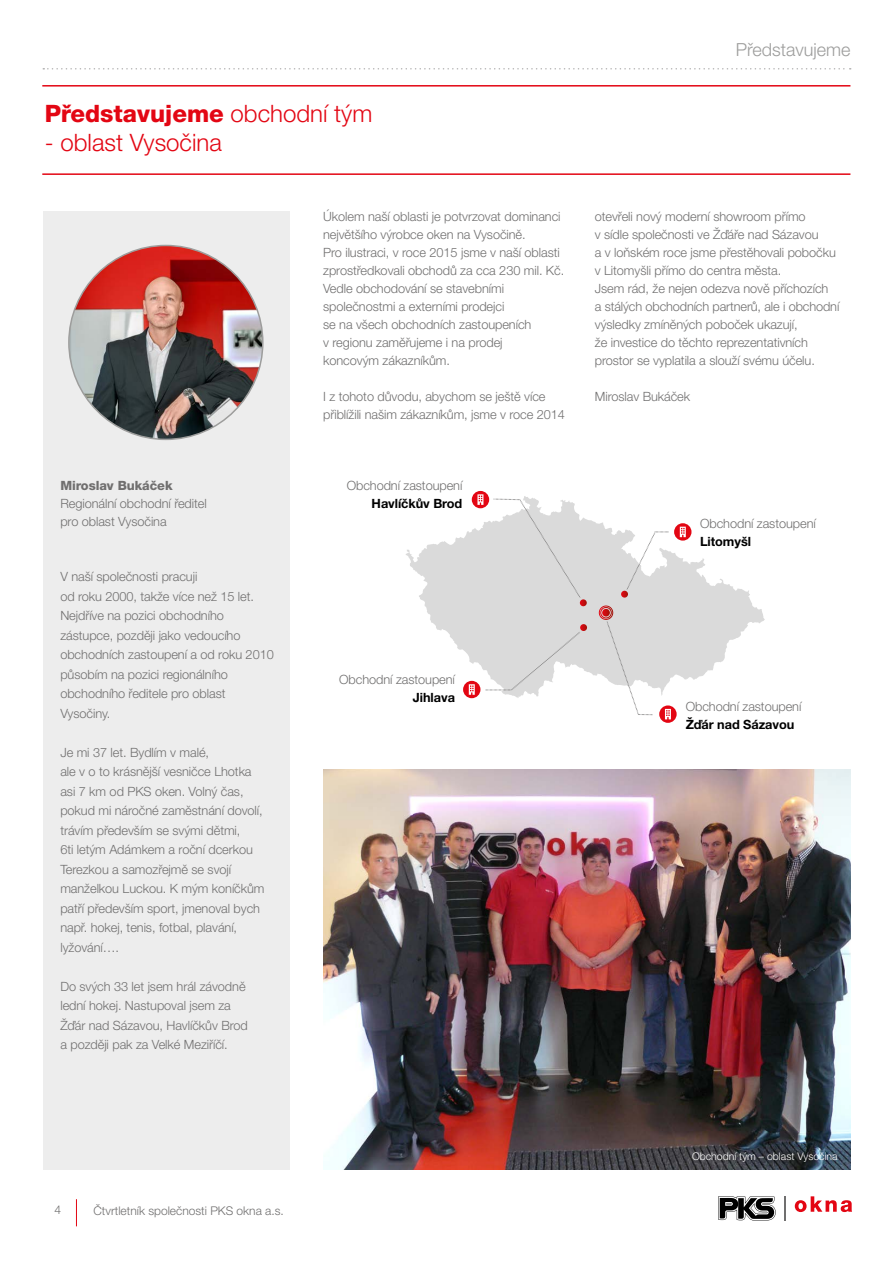
<style>
.page{position:relative;width:893px;height:1263px;background:#fff}
.page>*{position:absolute;margin:0;border:0;box-sizing:border-box;transform-origin:0 0}
.t1{font:800 24px "Helvetica Neue CE";color:#e30613}
.t2{font:300 24px "Helvetica Neue CE";color:#e30613}
.t3{font:300 18px "Helvetica Neue CE";color:#9d9d9c}
.t4{font:300 12.75px/19.5px "Helvetica Neue CE";letter-spacing:-.005em;color:#706f6f}
.t5{font:700 12.75px "Helvetica Neue CE";letter-spacing:-.005em;color:#000}
.t6{font:800 12.75px "Helvetica Neue CE";letter-spacing:-.005em;color:#706f6f}
.t7{font:300 12px "Helvetica Neue CE";color:#706f6f}
.t8{font:300 10.5px "Helvetica Neue CE";color:#fff}
.s1{font-weight:300}
</style>
<div class="page">
<svg style="left:406px;top:496px;width:359px;height:202px"></svg>
<div style="left:599px;top:606px;width:14px;height:14px;border:1px solid #fff;border-radius:50%"></div>
<div style="left:600px;top:607px;width:12px;height:11px;border:1px solid #fff;border-radius:50%"></div>
<svg style="left:602px;top:609px;width:8px;height:7px"></svg>
<div style="left:472px;top:491px;width:17px;height:17px;background:#e30613;border-radius:50%"></div>
<svg style="left:477px;top:494px;width:6px;height:11px"></svg>
<svg style="left:674px;top:523px;width:17px;height:18px"></svg>
<svg style="left:680px;top:527px;width:6px;height:10px"></svg>
<div style="left:463px;top:681px;width:17px;height:17px;background:#e30613;border-radius:50%"></div>
<svg style="left:469px;top:684px;width:6px;height:11px"></svg>
<svg style="left:659px;top:705px;width:18px;height:18px"></svg>
<svg style="left:665px;top:709px;width:6px;height:10px"></svg>
<svg style="left:494px;top:498px;width:93px;height:108px;background:#dddcdc"></svg>
<svg style="left:485px;top:624px;width:102px;height:67px"></svg>
<svg style="left:607px;top:622px;width:46px;height:93px"></svg>
<svg style="left:621px;top:531px;width:49px;height:67px"></svg>
<div style="left:43px;top:211px;width:247px;height:958px;background:#ededed"></div>
<img style="left:323px;top:770px;width:527px;height:399px">
<svg style="left:785px;top:1196px;width:1px;height:24px"></svg>
<svg style="left:795px;top:1196px;width:57px;height:16px"></svg>
<svg style="left:718px;top:1196px;width:58px;height:24px"></svg>
<svg style="left:76px;top:1199px;width:1px;height:27px"></svg>
<hr style="left:42px;top:85px;width:808px;height:2px;background:#e30613">
<hr style="left:42px;top:173px;width:808px;height:2px;background:#e30613">
<img style="left:69px;top:245px;width:194px;height:194px;border-radius:97px">
<svg style="left:43px;top:68px;width:808px;height:2px"></svg>
<h1 class="t1" style="left:45px;top:100px;width:329px">Představujeme <span class="s1">obchodní tým</span></h1>
<h1 class="t2" style="left:45px;top:128px;width:178px">- oblast Vysočina</h1>
<p class="t6" style="left:60px;top:478px;width:114px">Miroslav Bukáček</p>
<p class="t4" style="left:60px;top:495px;width:148px;line-height:18px">Regionální obchodní ředitel pro oblast Vysočina</p>
<p class="t4" style="left:60px;top:567px;width:215px">V naší společnosti pracuji<br>od roku 2000, takže více než 15 let.<br>Nejdříve na pozici obchodního zástupce, později jako vedoucího obchodních zastoupení a od roku 2010 působím na pozici regionálního obchodního ředitele pro oblast<br>Vysočiny.</p>
<p class="t4" style="left:60px;top:743px;width:206px">Je mi 37 let. Bydlím v malé,<br>ale v o to krásnější vesničce Lhotka asi 7 km od PKS oken. Volný čas, pokud mi náročné zaměstnání dovolí, trávím především se svými dětmi,<br>6ti letým Adámkem a roční dcerkou<br>Terezkou a samozřejmě se svojí manželkou Luckou. K mým koníčkům patří především sport, jmenoval bych např. hokej, tenis, fotbal, plavání, lyžování….</p>
<p class="t4" style="left:60px;top:977px;width:189px">Do svých 33 let jsem hrál závodně lední hokej. Nastupoval jsem za<br>Žďár nad Sázavou, Havlíčkův Brod a později pak za Velké Meziříčí.</p>
<p class="t4" style="left:323px;top:208px;width:243px;line-height:18px">Úkolem naší oblasti je potvrzovat dominanci největšího výrobce oken na Vysočině.<br>Pro ilustraci, v roce 2015 jsme v naší oblasti zprostředkovali obchodů za cca 230 mil. Kč.<br>Vedle obchodování se stavebními společnostmi a externími prodejci<br>se na všech obchodních zastoupeních<br>v regionu zaměřujeme i na prodej<br>koncovým zákazníkům.</p>
<p class="t4" style="left:323px;top:388px;width:243px;line-height:18px">I z tohoto důvodu, abychom se ještě více přiblížili našim zákazníkům, jsme v roce 2014</p>
<p class="t4" style="left:347px;top:476px;width:117px">Obchodní zastoupení</p>
<p class="t5" style="left:372px;top:496px;width:92px">Havlíčkův Brod</p>
<p class="t4" style="left:339px;top:670px;width:117px">Obchodní zastoupení</p>
<p class="t5" style="left:413px;top:690px;width:44px">Jihlava</p>
<h2 class="t3" style="left:736px;top:39px;width:116px">Představujeme</h2>
<p class="t4" style="left:595px;top:208px;width:246px;line-height:18px">otevřeli nový moderní showroom přímo<br>v sídle společnosti ve Žďáře nad Sázavou<br>a v loňském roce jsme přestěhovali pobočku v Litomyšli přímo do centra města.<br>Jsem rád, že nejen odezva nově příchozích<br>a stálých obchodních partnerů, ale i obchodní výsledky zmíněných poboček ukazují,<br>že investice do těchto reprezentativních prostor se vyplatila a slouží svému účelu.</p>
<p class="t4" style="left:595px;top:387px;width:97px">Miroslav Bukáček</p>
<p class="t4" style="left:700px;top:513px;width:117px">Obchodní zastoupení</p>
<p class="t5" style="left:700px;top:533px;width:52px">Litomyšl</p>
<p class="t4" style="left:686px;top:697px;width:117px">Obchodní zastoupení</p>
<p class="t5" style="left:686px;top:717px;width:110px">Žďár nad Sázavou</p>
<p class="t7" style="left:54px;top:1203px;width:8px">4</p>
<p class="t7" style="left:93px;top:1204px;width:192px">Čtvrtletník společnosti PKS okna a.s.</p>
<p class="t8" style="left:692px;top:1150px;width:147px">Obchodní tým – oblast Vysočina</p>
</div>
